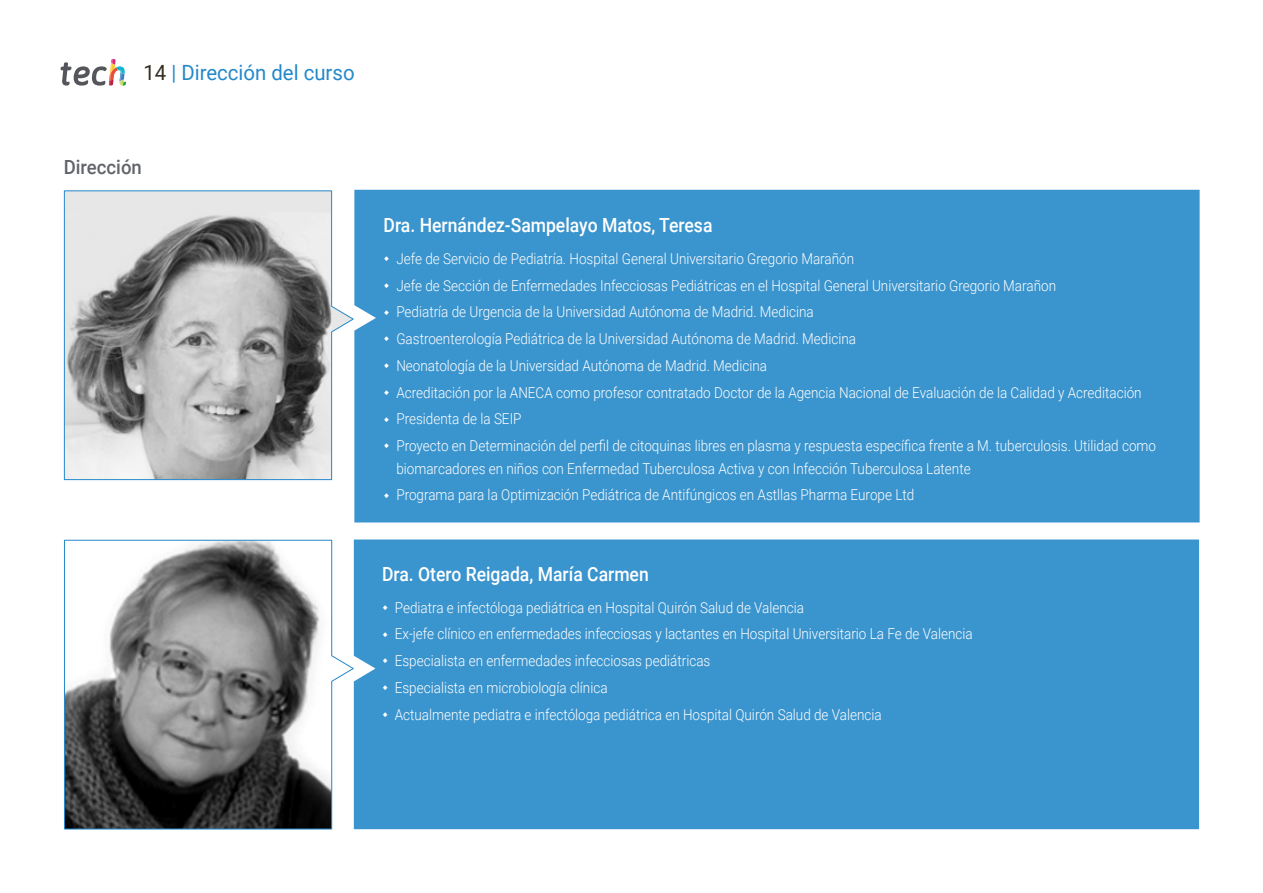
<style>
.page{position:relative;width:1263px;height:893px;background:#fff}
.page>*{position:absolute;margin:0;border:0;box-sizing:border-box;transform-origin:0 0}
.t1{font:21px "Roboto";color:#2488c9}
.t2{font:500 19.5px "Roboto";color:#fff;scale:.9 1}
.t3{font:500 19.5px "Roboto";color:#61646a;scale:.95 1}
.t4{font:300 15px/26.7px "Roboto";color:#fff;scale:.9 1}
.s1{color:#312e20}
</style>
<div class="page">
<svg style="left:61px;top:59px;width:65px;height:27px"></svg>
<div style="left:354px;top:190px;width:845px;height:332px;background:#3a94ce"></div>
<div style="left:354px;top:539px;width:845px;height:290px;background:#3a94ce"></div>
<svg style="left:64px;top:190px;width:290px;height:290px;background:#b0b1b2"></svg>
<svg style="left:64px;top:540px;width:290px;height:289px"></svg>
<svg style="left:384px;top:256px;width:5px;height:5px"></svg>
<svg style="left:384px;top:283px;width:5px;height:5px"></svg>
<svg style="left:384px;top:310px;width:5px;height:5px"></svg>
<svg style="left:384px;top:336px;width:5px;height:5px"></svg>
<svg style="left:384px;top:363px;width:5px;height:5px"></svg>
<svg style="left:384px;top:390px;width:5px;height:5px"></svg>
<svg style="left:384px;top:417px;width:5px;height:5px"></svg>
<svg style="left:384px;top:443px;width:5px;height:5px"></svg>
<svg style="left:384px;top:493px;width:5px;height:5px"></svg>
<svg style="left:383px;top:605px;width:4px;height:5px"></svg>
<svg style="left:383px;top:632px;width:4px;height:5px"></svg>
<svg style="left:383px;top:658px;width:4px;height:5px"></svg>
<svg style="left:383px;top:685px;width:4px;height:5px"></svg>
<svg style="left:383px;top:712px;width:4px;height:5px"></svg>
<h1 class="t1" style="left:144px;top:57px;width:213px"><span class="s1">14</span> | Dirección del curso</h1>
<h2 class="t3" style="left:64px;top:154px;width:84px">Dirección</h2>
<h2 class="t2" style="left:384px;top:211px;width:367px">Dra. Hernández-Sampelayo Matos, Teresa</h2>
<p class="t4" style="left:396px;top:245px;width:846px">Jefe de Servicio de Pediatría. Hospital General Universitario Gregorio Marañón<br>Jefe de Sección de Enfermedades Infecciosas Pediátricas en el Hospital General Universitario Gregorio Marañon<br>Pediatría de Urgencia de la Universidad Autónoma de Madrid. Medicina<br>Gastroenterología Pediátrica de la Universidad Autónoma de Madrid. Medicina<br>Neonatología de la Universidad Autónoma de Madrid. Medicina<br>Acreditación por la ANECA como profesor contratado Doctor de la Agencia Nacional de Evaluación de la Calidad y Acreditación Presidenta de la SEIP<br>Proyecto en Determinación del perfil de citoquinas libres en plasma y respuesta específica frente a M. tuberculosis. Utilidad como</p>
<p class="t4" style="left:396px;top:454px;width:639px">biomarcadores en niños con Enfermedad Tuberculosa Activa y con Infección Tuberculosa Latente<br>Programa para la Optimización Pediátrica de Antifúngicos en Astllas Pharma Europe Ltd</p>
<h2 class="t2" style="left:382px;top:560px;width:298px">Dra. Otero Reigada, María Carmen</h2>
<p class="t4" style="left:395px;top:593px;width:644px">Pediatra e infectóloga pediátrica en Hospital Quirón Salud de Valencia<br>Ex-jefe clínico en enfermedades infecciosas y lactantes en Hospital Universitario La Fe de Valencia Especialista en enfermedades infecciosas pediátricas<br>Especialista en microbiología clínica<br>Actualmente pediatra e infectóloga pediátrica en Hospital Quirón Salud de Valencia</p>
</div>
